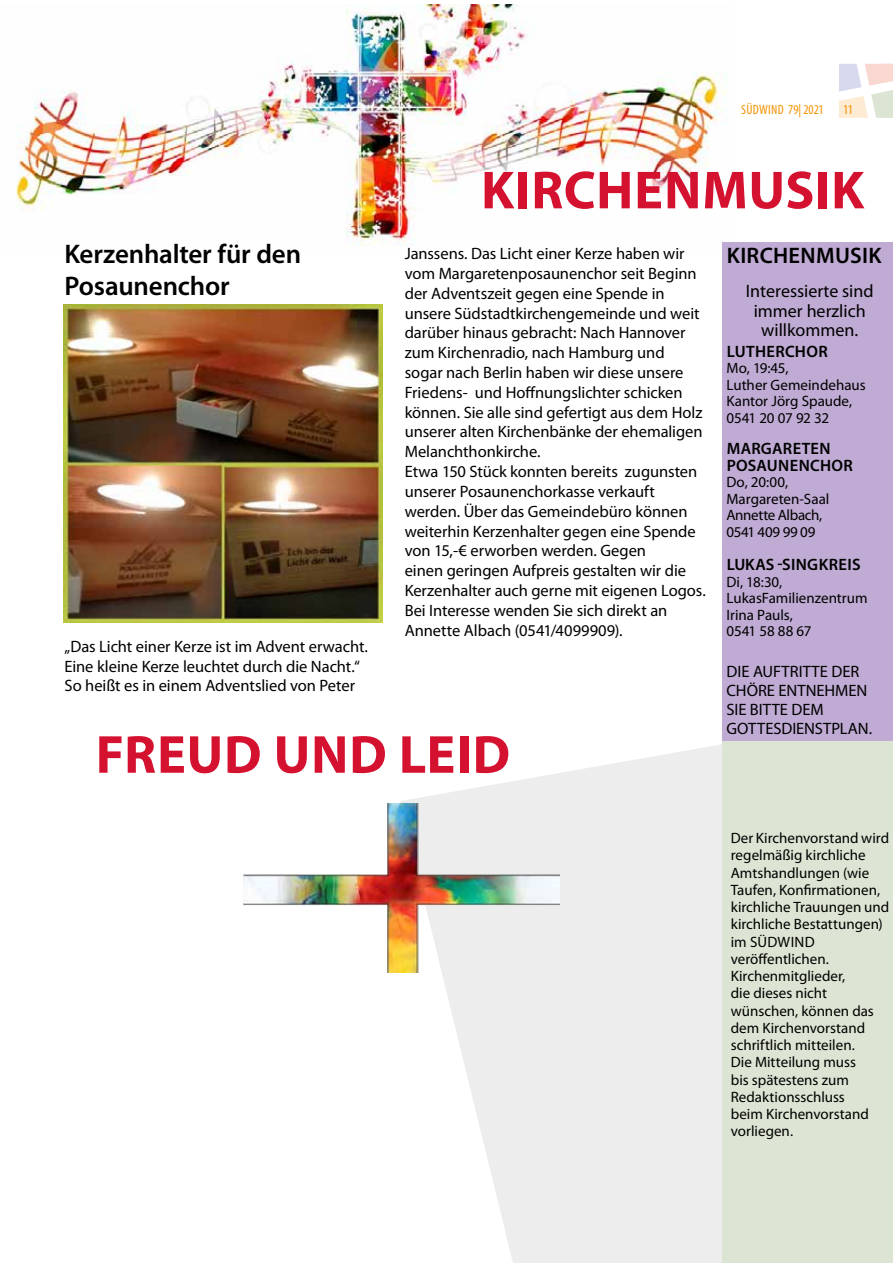
<style>
.page{position:relative;width:893px;height:1263px;background:#fff}
.page>*{position:absolute;margin:0;border:0;box-sizing:border-box;transform-origin:0 0}
.t1{font:700 54px "Myriad Pro";letter-spacing:.015em;color:#d51130}
.t2{font:600 27px/32.4px "Myriad Pro";letter-spacing:-.01em;color:#000}
.t3{font:600 22.5px "Myriad Pro";letter-spacing:.015em;color:#000}
.t4{font:18px/19.2px "Myriad Pro";color:#000;text-align:center}
.t5{font:16.5px/19.8px "Myriad Pro";letter-spacing:-.005em;color:#000}
.t6{font:600 16.5px/16.5px "Myriad Pro";letter-spacing:.02em;color:#000}
.t7{font:15px/17.2px "Myriad Pro";color:#000}
.t8{font:condensed 13.5px "Myriad Pro";letter-spacing:.015em;color:#f39200}
</style>
<div class="page">
<svg style="left:839px;top:64px;width:54px;height:54px"></svg>
<svg style="left:400px;top:744px;width:322px;height:519px;fill:#ededed"></svg>
<img style="left:16px;top:5px;width:710px;height:241px">
<div style="left:722px;top:242px;width:171px;height:499px;background:#bfabd3"></div>
<img style="left:64px;top:304px;width:318px;height:319px">
<div style="left:722px;top:741px;width:171px;height:522px;background:#dce5d3"></div>
<img style="left:243px;top:804px;width:316px;height:168px">
<h2 class="t2" style="left:65px;top:237px;width:238px">Kerzenhalter für den<br>Posaunenchor</h2>
<p class="t5" style="left:65px;top:636px;width:305px">„Das Licht einer Kerze ist im Advent erwacht.<br>Eine kleine Kerze leuchtet durch die Nacht.“<br>So heißt es in einem Adventslied von Peter</p>
<p class="t8" style="left:741px;top:102px;width:84px">SÜDWIND 79| 2021</p>
<p class="t8" style="left:843px;top:102px;width:11px">11</p>
<h1 class="t1" style="left:481px;top:155px;width:385px">KIRCHENMUSIK</h1>
<h3 class="t3" style="left:727px;top:241px;width:156px">KIRCHENMUSIK</h3>
<p class="t4" style="left:746px;top:281px;width:129px">Interessierte sind immer herzlich willkommen.</p>
<p class="t6" style="left:727px;top:342px;width:103px">LUTHERCHOR</p>
<p class="t7" style="left:726px;top:359px;width:141px;line-height:16.5px">Mo, 19:45,<br>Luther Gemeindehaus<br>Kantor Jörg Spaude,<br>0541 20 07 92 32</p>
<p class="t6" style="left:727px;top:440px;width:128px">MARGARETEN<br>POSAUNENCHOR</p>
<p class="t7" style="left:726px;top:473px;width:104px;line-height:16.5px">Do, 20:00,<br>Margareten-Saal<br>Annette Albach,<br>0541 409 99 09</p>
<p class="t6" style="left:727px;top:556px;width:135px">LUKAS -SINGKREIS</p>
<p class="t7" style="left:726px;top:573px;width:143px;line-height:16.5px">Di, 18:30,<br>LukasFamilienzentrum<br>Irina Pauls,<br>0541 58 88 67</p>
<p class="t5" style="left:726px;top:661px;width:147px;line-height:18.9px">DIE AUFTRITTE DER<br>CHÖRE ENTNEHMEN<br>SIE BITTE DEM<br>GOTTESDIENSTPLAN.</p>
<p class="t5" style="left:405px;top:244px;width:303px">Janssens. Das Licht einer Kerze haben wir vom Margaretenposaunenchor seit Beginn der Adventszeit gegen eine Spende in unsere Südstadtkirchengemeinde und weit darüber hinaus gebracht: Nach Hannover zum Kirchenradio, nach Hamburg und sogar nach Berlin haben wir diese unsere Friedens- und Hoffnungslichter schicken können. Sie alle sind gefertigt aus dem Holz unserer alten Kirchenbänke der ehemaligen Melanchthonkirche.<br>Etwa 150 Stück konnten bereits zugunsten unserer Posaunenchorkasse verkauft werden. Über das Gemeindebüro können weiterhin Kerzenhalter gegen eine Spende von 15,-€ erworben werden. Gegen<br>einen geringen Aufpreis gestalten wir die Kerzenhalter auch gerne mit eigenen Logos.<br>Bei Interesse wenden Sie sich direkt an Annette Albach (0541/4099909).</p>
<h1 class="t1" style="left:96px;top:719px;width:416px">FREUD UND LEID</h1>
<p class="t7" style="left:731px;top:829px;width:160px">Der Kirchenvorstand wird regelmäßig kirchliche<br>Amtshandlungen (wie<br>Taufen, Konfirmationen, kirchliche Trauungen und kirchliche Bestattungen) im SÜDWIND veröffentlichen.<br>Kirchenmitglieder,<br>die dieses nicht wünschen, können das dem Kirchenvorstand schriftlich mitteilen.<br>Die Mitteilung muss<br>bis spätestens zum<br>Redaktionsschluss<br>beim Kirchenvorstand vorliegen.</p>
</div>
